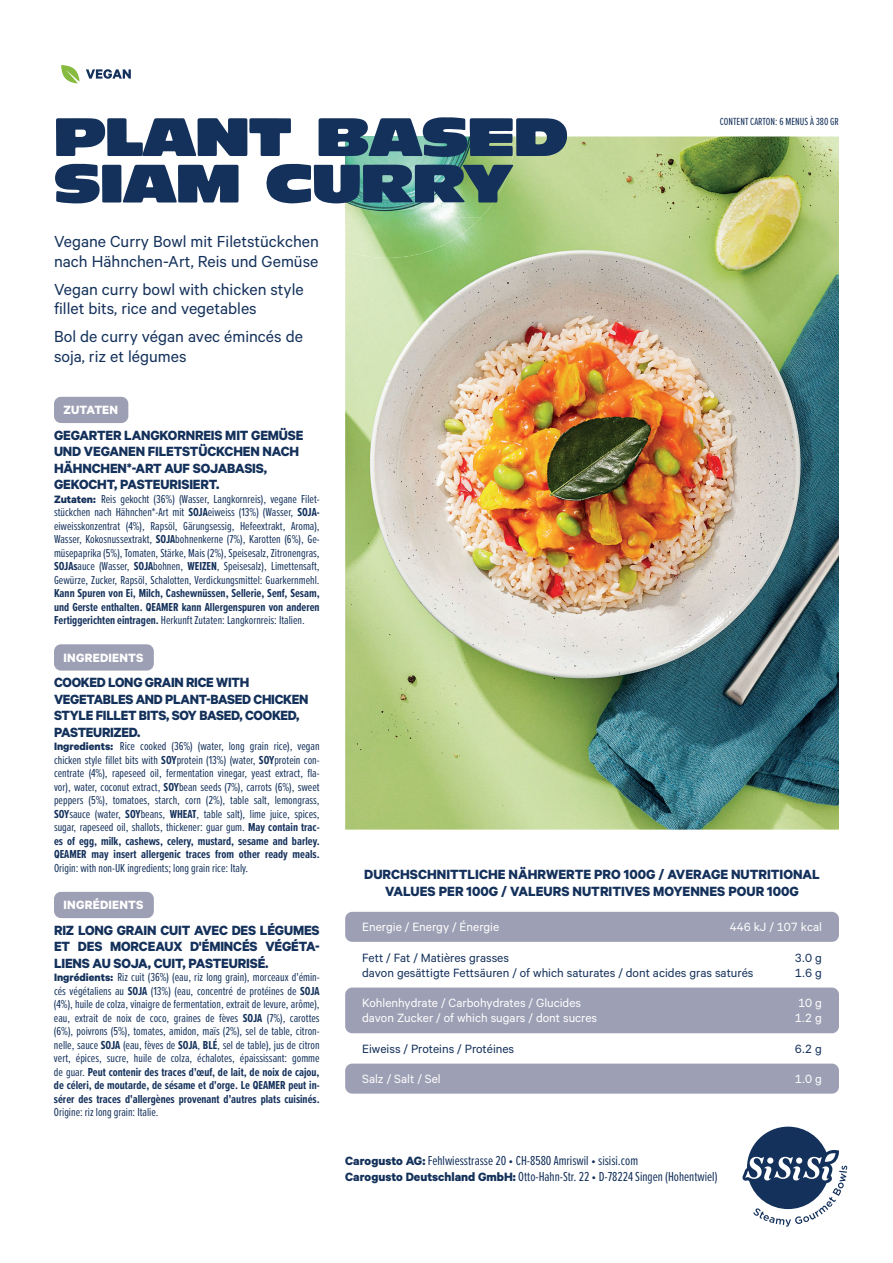
<style>
.page{position:relative;width:893px;height:1263px;background:#fff}
.page>*{position:absolute;margin:0;border:0;box-sizing:border-box;transform-origin:0 0}
.t1{font:54px/46.5px "BNBOOP Regular";letter-spacing:-.01em;color:#14315b}
.t2{font:18px/19.5px "Calibre";color:#14315b}
.t3{font:700 15px/16.5px "Calibre";letter-spacing:-.01em;color:#14315b}
.t4{font:13.5px "Calibre";color:#fff}
.t5{font:13.5px "Calibre";color:#14315b}
.t6{font:13.5px/16.5px "Proxima Nova Ex Cn";color:#14315b}
.t7{font:700 13.5px "Calibre";letter-spacing:.02em;color:#fff}
.t8{font:12px/13.5px "Proxima Nova Ex Cn";color:#14315b;text-align:justify}
.t9{font:700 12px/13.5px "Proxima Nova Ex Cn";color:#14315b;text-align:justify}
.t10{font:10.65px "Proxima Nova Ex Cn";color:#14315b}
.s1{font-family:"Calibre";font-weight:700}
.s2{font-weight:700}
.s3{font-weight:400}
</style>
<div class="page">
<img style="left:345px;top:136px;width:494px;height:694px">
<div style="left:54px;top:397px;width:74px;height:26px;background:#9d9fb4;border-radius:7px"></div>
<div style="left:54px;top:644px;width:100px;height:27px;background:#9d9fb4;border-radius:7px"></div>
<div style="left:54px;top:892px;width:100px;height:26px;background:#9d9fb4;border-radius:7px"></div>
<div style="left:345px;top:912px;width:494px;height:30px;background:#9d9fb4;border-radius:7px"></div>
<div style="left:345px;top:1063px;width:494px;height:31px;background:#9d9fb4;border-radius:7px"></div>
<div style="left:345px;top:987px;width:494px;height:46px;background:#9d9fb4;border-radius:7px"></div>
<svg style="left:742px;top:1127px;width:105px;height:99px"></svg>
<svg style="left:61px;top:65px;width:70px;height:19px"></svg>
<img style="left:345px;top:136px;width:170px;height:81px">
<img style="left:345px;top:217px;width:136px;height:41px">
<h1 class="t1" style="left:54px;top:113px;width:515px">PLANT BASED<br>SIAM CURRY</h1>
<h2 class="t2" style="left:54px;top:231px;width:266px">Vegane Curry Bowl mit Filetstückchen nach Hähnchen-Art, Reis und Gemüse</h2>
<h2 class="t2" style="left:54px;top:279px;width:251px">Vegan curry bowl with chicken style fillet bits, rice and vegetables</h2>
<h2 class="t2" style="left:54px;top:326px;width:250px">Bol de curry végan avec émincés de soja, riz et légumes</h2>
<p class="t10" style="left:720px;top:113px;width:121px">CONTENT CARTON: 6 MENUS À 380 GR</p>
<p class="t7" style="left:63px;top:402px;width:56px">ZUTATEN</p>
<p class="t3" style="left:54px;top:426px;width:251px">GEGARTER LANGKORNREIS MIT GEMÜSE<br>UND VEGANEN FILETSTÜCKCHEN NACH<br>HÄHNCHEN*-ART AUF SOJABASIS,<br>GEKOCHT, PASTEURISIERT.</p>
<p class="t8" style="left:54px;top:491px;width:267px"><span class="s1">Zutaten:</span> Reis gekocht (36%) (Wasser, Langkornreis), vegane Filet&shy;stückchen nach Hähnchen*-Art mit <span class="s2">SOJA</span>eiweiss (13%) (Wasser, <span class="s2">SOJA&shy;</span>eiweisskonzentrat (4%), Rapsöl, Gärungsessig, Hefeextrakt, Aroma), Wasser, Kokosnussextrakt, <span class="s2">SOJA</span>bohnenkerne (7%), Karotten (6%), Ge&shy;müsepaprika (5%), Tomaten, Stärke, Mais (2%), Speisesalz, Zitronengras, <span class="s2">SOJAs</span>auce (Wasser, <span class="s2">SOJA</span>bohnen, <span class="s2">WEIZEN</span>, Speisesalz), Limettensaft, Gewürze, Zucker, Rapsöl, Schalotten, Verdickungsmittel: Guarkernmehl.</p>
<p class="t9" style="left:54px;top:586px;width:267px">Kann Spuren von Ei, Milch, Cashewnüssen, Sellerie, Senf, Sesam, und Gerste enthalten. QEAMER kann Allergenspuren von anderen Fertiggerichten eintragen. <span class="s3">Herkunft Zutaten: Langkornreis: Italien.</span></p>
<p class="t7" style="left:63px;top:649px;width:82px">INGREDIENTS</p>
<p class="t3" style="left:54px;top:674px;width:256px">COOKED LONG GRAIN RICE WITH<br>VEGETABLES AND PLANT-BASED CHICKEN<br>STYLE FILLET BITS, SOY BASED, COOKED,<br>PASTEURIZED.</p>
<p class="t8" style="left:54px;top:739px;width:267px"><span class="s1">Ingredients:</span> Rice cooked (36%) (water, long grain rice), vegan chicken style fillet bits with <span class="s2">SOY</span>protein (13%) (water, <span class="s2">SOY</span>protein con&shy;centrate (4%), rapeseed oil, fermentation vinegar, yeast extract, fla&shy;vor), water, coconut extract, <span class="s2">SOY</span>bean seeds (7%), carrots (6%), sweet peppers (5%), tomatoes, starch, corn (2%), table salt, lemongrass, <span class="s2">SOY</span>sauce (water, <span class="s2">SOY</span>beans, <span class="s2">WHEAT</span>, table salt), lime juice, spices, sugar, rapeseed oil, shallots, thickener: guar gum. <span class="s2">May contain trac&shy;es of egg, milk, cashews, celery, mustard, sesame and barley.<br>QEAMER may insert allergenic traces from other ready meals.</span></p>
<p class="t8" style="left:54px;top:860px;width:196px">Origin: with non-UK ingredients; long grain rice: Italy.</p>
<p class="t7" style="left:63px;top:897px;width:82px">INGRÉDIENTS</p>
<p class="t3" style="left:54px;top:921px;width:267px;text-align:justify">RIZ LONG GRAIN CUIT AVEC DES LÉGUMES ET DES MORCEAUX D'ÉMINCÉS VÉGÉTA-LIENS AU SOJA, CUIT, PASTEURISÉ.</p>
<p class="t8" style="left:54px;top:970px;width:267px"><span class="s1">Ingrédients:</span> Riz cuit (36%) (eau, riz long grain), morceaux d'émin&shy;cés végétaliens au <span class="s2">SOJA</span> (13%) (eau, concentré de protéines de <span class="s2">SOJA </span>(4%), huile de colza, vinaigre de fermentation, extrait de levure, arôme), eau, extrait de noix de coco, graines de fèves <span class="s2">SOJA</span> (7%), carottes (6%), poivrons (5%), tomates, amidon, maïs (2%), sel de table, citron&shy;nelle, sauce <span class="s2">SOJA</span> (eau, fèves de <span class="s2">SOJA</span>, <span class="s2">BLÉ</span>, sel de table), jus de citron vert, épices, sucre, huile de colza, échalotes, épaississant: gomme de guar. <span class="s2">Peut contenir des traces d'œuf, de lait, de noix de cajou, de céleri, de moutarde, de sésame et d'orge. Le QEAMER peut in&shy;sérer des traces d'allergènes provenant d'autres plats cuisinés.</span></p>
<p class="t8" style="left:54px;top:1105px;width:106px">Origine: riz long grain: Italie.</p>
<p class="t3" style="left:364px;top:866px;width:457px;text-align:center">DURCHSCHNITTLICHE NÄHRWERTE PRO 100G / AVERAGE NUTRITIONAL<br>VALUES PER 100G / VALEURS NUTRITIVES MOYENNES POUR 100G</p>
<p class="t4" style="left:362px;top:919px;width:139px">Energie / Energy / Énergie</p>
<p class="t4" style="left:730px;top:919px;width:94px">446 kJ / 107 kcal</p>
<p class="t5" style="left:362px;top:949px;width:148px">Fett / Fat / Matières grasses</p>
<p class="t5" style="left:795px;top:949px;width:29px">3.0 g</p>
<p class="t5" style="left:362px;top:964px;width:393px">davon gesättigte Fettsäuren / of which saturates / dont acides gras saturés</p>
<p class="t5" style="left:795px;top:964px;width:29px">1.6 g</p>
<p class="t4" style="left:362px;top:995px;width:220px">Kohlenhydrate / Carbohydrates / Glucides</p>
<p class="t4" style="left:798px;top:995px;width:25px">10 g</p>
<p class="t4" style="left:362px;top:1010px;width:237px">davon Zucker / of which sugars / dont sucres</p>
<p class="t4" style="left:795px;top:1010px;width:29px">1.2 g</p>
<p class="t5" style="left:362px;top:1041px;width:154px">Eiweiss / Proteins / Protéines</p>
<p class="t5" style="left:795px;top:1041px;width:29px">6.2 g</p>
<p class="t4" style="left:362px;top:1071px;width:80px">Salz / Salt / Sel</p>
<p class="t4" style="left:795px;top:1071px;width:29px">1.0 g</p>
<p class="t6" style="left:345px;top:1151px;width:374px"><span class="s1">Carogusto AG:</span> Fehlwiesstrasse 20 • CH-8580 Amriswil • sisisi.com<br><span class="s1">Carogusto Deutschland GmbH:</span> Otto-Hahn-Str. 22 • D-78224 Singen (Hohentwiel)</p>
</div>
